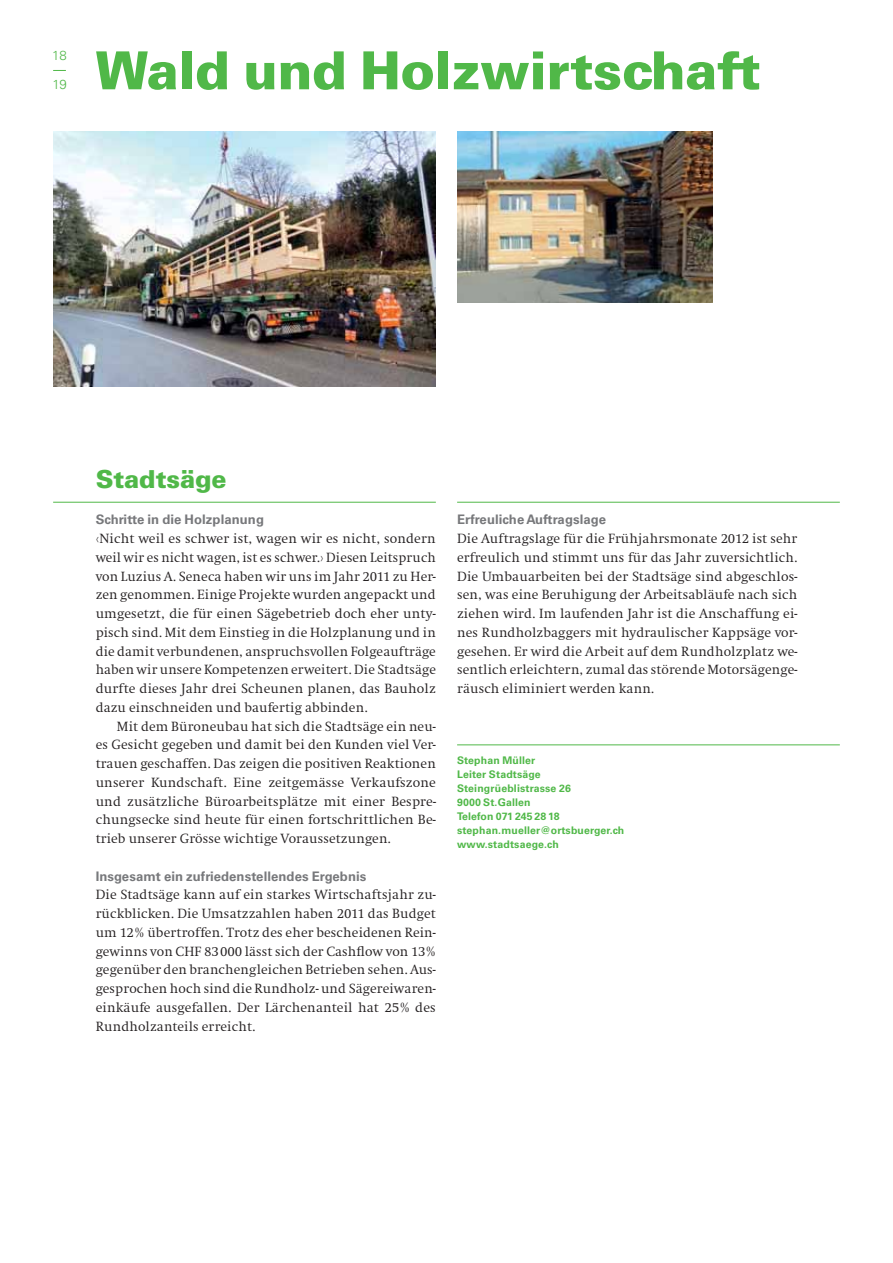
<style>
.page{position:relative;width:893px;height:1263px;background:#fff}
.page>*{position:absolute;margin:0;border:0;box-sizing:border-box;transform-origin:0 0}
.t1{font:900 52.5px "Univers";letter-spacing:-.01em;color:#50b848}
.t2{font:900 24.75px "Univers";letter-spacing:-.005em;color:#50b848}
.t3{font:300 13.8px/18.8px "Swift";letter-spacing:.01em;color:#231f20;text-align:justify}
.t4{font:700 13.2px "Univers";letter-spacing:.005em;color:#77787b}
.t5{font:300 13.2px "Univers";color:#50b848}
.t6{font:700 10.5px/14.1px "Univers";letter-spacing:.015em;color:#50b848}
</style>
<div class="page">
<svg style="left:53px;top:70px;width:13px;height:1px"></svg>
<hr style="left:457px;top:502px;width:383px;height:1px;background:#50b848">
<img style="left:457px;top:132px;width:255px;height:170px">
<hr style="left:457px;top:744px;width:383px;height:1px;background:#50b848">
<hr style="left:53px;top:502px;width:383px;height:1px;background:#50b848">
<img style="left:53px;top:132px;width:383px;height:255px">
<p class="t5" style="left:52px;top:51px;width:16px">18</p>
<p class="t5" style="left:52px;top:80px;width:16px">19</p>
<h1 class="t1" style="left:96px;top:51px;width:667px">Wald und Holzwirtschaft</h1>
<h2 class="t2" style="left:96px;top:470px;width:133px">Stadtsäge</h2>
<p class="t4" style="left:96px;top:515px;width:170px">Schritte in die Holzplanung</p>
<p class="t3" style="left:96px;top:530px;width:342px">‹Nicht weil es schwer ist, wagen wir es nicht, sondern weil wir es nicht wagen, ist es schwer.› Diesen Leitspruch von Luzius A. Seneca haben wir uns im Jahr 2011 zu Her&shy;zen genommen. Einige Projekte wurden angepackt und umgesetzt, die für einen Sägebetrieb doch eher unty&shy;pisch sind. Mit dem Einstieg in die Holzplanung und in die damit verbundenen, anspruchsvollen Folgeaufträge haben wir unsere Kompetenzen erweitert. Die Stadtsäge durfte dieses Jahr drei Scheunen planen, das Bauholz dazu einschneiden und baufertig abbinden.</p>
<p class="t3" style="left:96px;top:718px;width:342px;text-indent:21px">Mit dem Büroneubau hat sich die Stadtsäge ein neu&shy;es Gesicht gegeben und damit bei den Kunden viel Ver&shy;trauen geschaffen. Das zeigen die positiven Reaktionen unserer Kundschaft. Eine zeitgemässe Verkaufszone und zusätzliche Büroarbeitsplätze mit einer Bespre&shy;chungsecke sind heute für einen fortschrittlichen Be&shy;trieb unserer Grösse wichtige Voraussetzungen.</p>
<p class="t4" style="left:96px;top:871px;width:272px">Insgesamt ein zufriedenstellendes Ergebnis</p>
<p class="t3" style="left:96px;top:887px;width:342px">Die Stadtsäge kann auf ein starkes Wirtschaftsjahr zu&shy;rückblicken. Die Umsatzzahlen haben 2011 das Budget um 12 % übertroffen. Trotz des eher bescheidenen Rein&shy;gewinns von CHF 83 000 lässt sich der Cashflow von 13 % gegenüber den branchengleichen Betrieben sehen. Aus&shy;gesprochen hoch sind die Rundholz- und Sägereiwaren&shy;einkäufe ausgefallen. Der Lärchenanteil hat 25 % des Rundholzanteils erreicht.</p>
<p class="t4" style="left:457px;top:515px;width:150px">Erfreuliche Auftragslage</p>
<p class="t3" style="left:457px;top:530px;width:342px">Die Auftragslage für die Frühjahrsmonate 2012 ist sehr erfreulich und stimmt uns für das Jahr zuversichtlich.<br>Die Umbauarbeiten bei der Stadtsäge sind abgeschlos&shy;sen, was eine Beruhigung der Arbeitsabläufe nach sich ziehen wird. Im laufenden Jahr ist die Anschaffung ei&shy;nes Rundholzbaggers mit hydraulischer Kappsäge vor&shy;gesehen. Er wird die Arbeit auf dem Rundholzplatz we&shy;sentlich erleichtern, zumal das störende Motorsägenge&shy;räusch eliminiert werden kann.</p>
<p class="t6" style="left:457px;top:754px;width:169px">Stephan Müller<br>Leiter Stadtsäge<br>Steingrüeblistrasse 26<br>9000 St.Gallen<br>Telefon 071 245 28 18 stephan.mueller@ortsbuerger.ch www.stadtsaege.ch</p>
</div>
